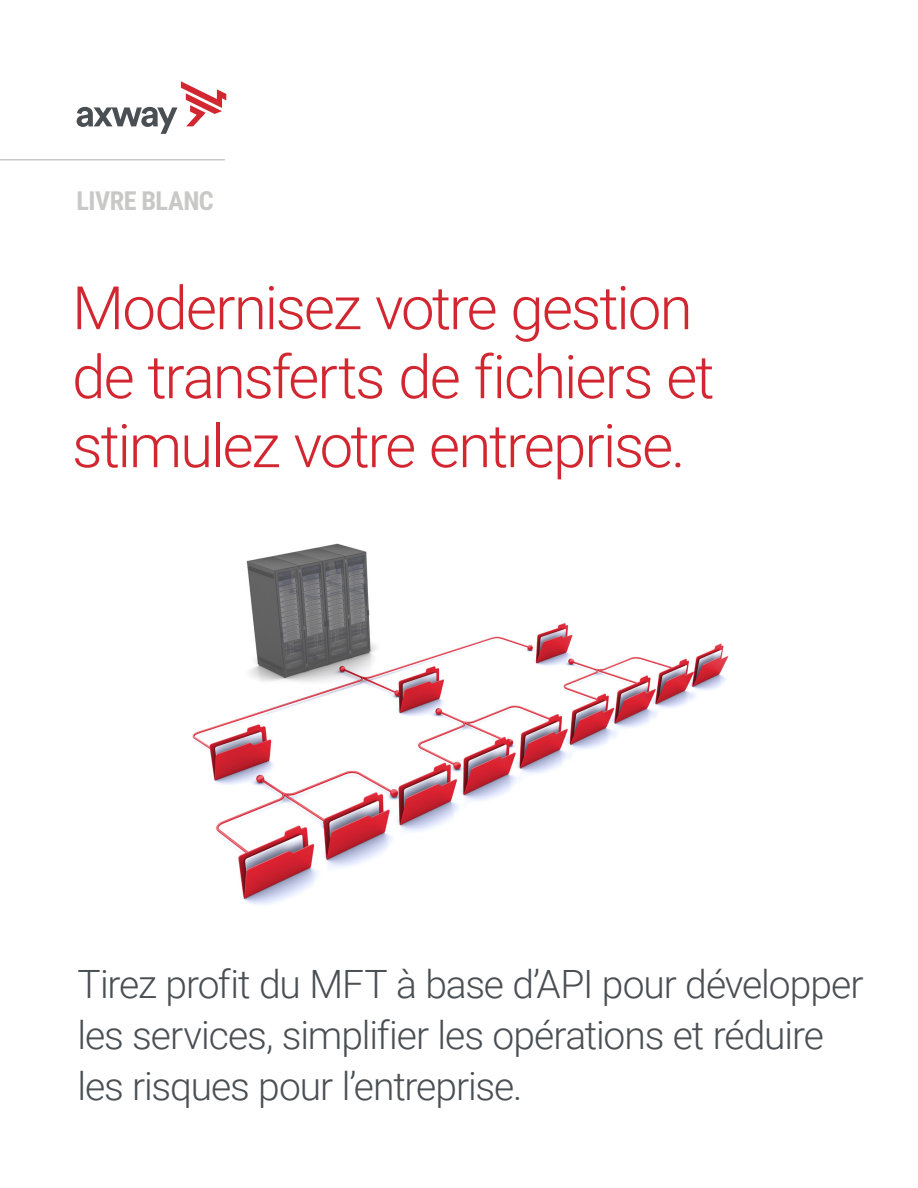
<style>
.page{position:relative;width:918px;height:1188px;background:#fff}
.page>*{position:absolute;margin:0;border:0;box-sizing:border-box;transform-origin:0 0}
.t1{font:300 60px/69px "Roboto";letter-spacing:-.035em;color:#d22630}
.t2{font:300 39px/51px "Roboto";letter-spacing:-.03em;color:#4a4f54}
.t3{font:700 26.25px "Roboto Condensed";letter-spacing:-.02em;color:#c8c9c7}
</style>
<div class="page">
<svg style="left:77px;top:81px;width:149px;height:53px"></svg>
<hr style="left:0;top:159px;width:225px;height:2px;background:#c8c9c7">
<img style="left:192px;top:543px;width:537px;height:362px">
<p class="t3" style="left:77px;top:183px;width:139px">LIVRE BLANC</p>
<h1 class="t1" style="left:72px;top:271px;width:644px">Modernisez votre gestion de transferts de fichiers et stimulez votre entreprise.</h1>
<p class="t2" style="left:77px;top:957px;width:788px">Tirez profit du MFT à base d’API pour développer les services, simplifier les opérations et réduire les risques pour l’entreprise.</p>
</div>
